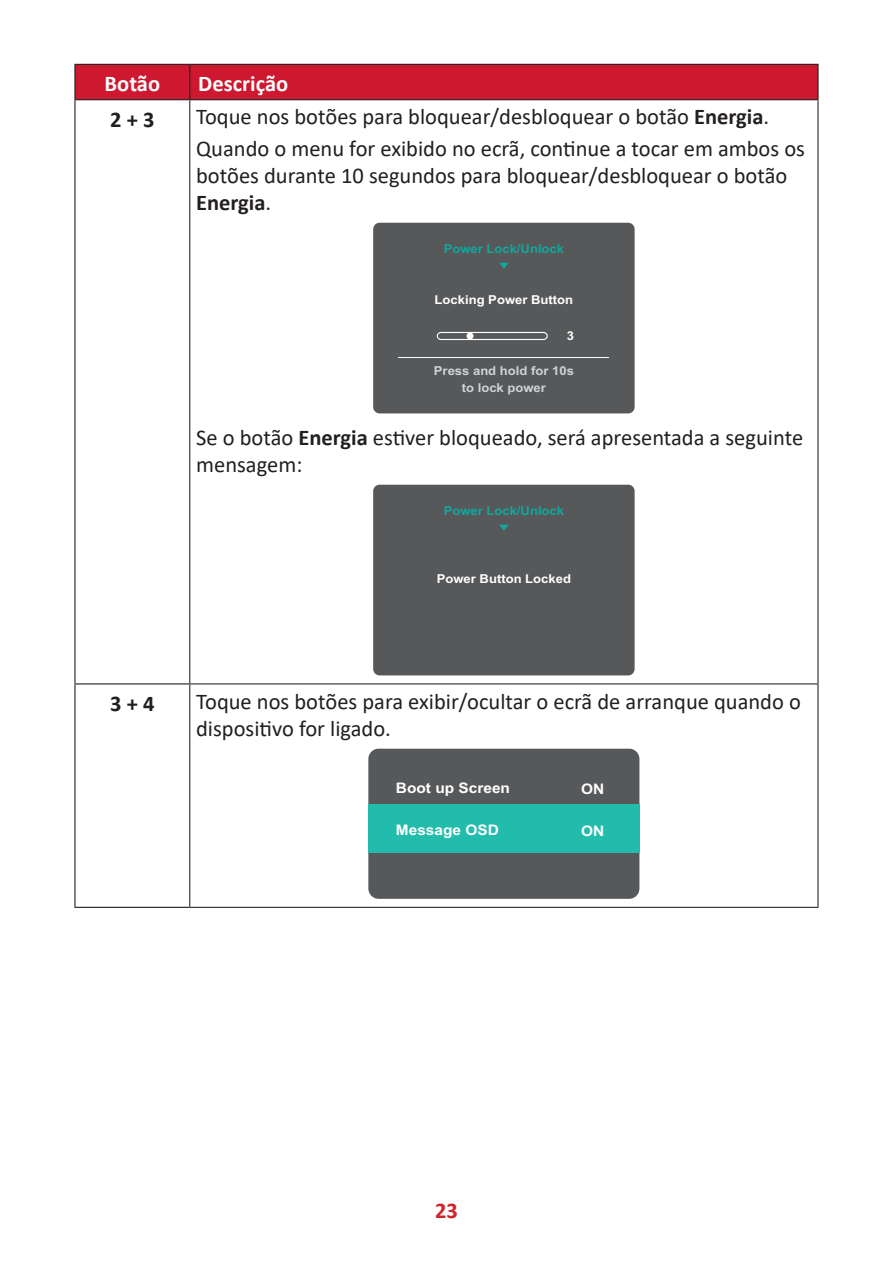
<style>
.page{position:relative;width:893px;height:1263px;background:#fff}
.page>*{position:absolute;margin:0;border:0;box-sizing:border-box;transform-origin:0 0}
.t1{font:22.5px/27px "Calibri";color:#231f20}
.t2{font:700 22.5px "Calibri";color:#fff}
.t3{font:700 22.5px "Calibri";color:#231f20}
.t4{font:700 22.5px "Calibri";color:#d1232a}
.t5{font:700 14.55px "Arial";color:#fff;scale:1.06 1}
.t6{font:700 12.3px "Arial";color:#fff;scale:1.06 1}
.t7{font:700 12.3px "Arial";color:#12a79d;scale:1.06 1}
.t8{font:700 12.3px/17px "Arial";color:#d1d2d4;text-align:center;scale:1.06 1}
.s1{font-weight:700}
</style>
<div class="page">
<div style="left:76px;top:65px;width:741px;height:34px;background:#ce182f"></div>
<hr style="left:189px;top:100px;width:1px;height:583px;background:#231f20">
<hr style="left:817px;top:100px;width:1px;height:583px;background:#231f20">
<hr style="left:189px;top:683px;width:629px;height:1px;background:#231f20">
<hr style="left:189px;top:684px;width:1px;height:223px;background:#231f20">
<hr style="left:817px;top:684px;width:1px;height:223px;background:#231f20">
<hr style="left:189px;top:907px;width:629px;height:1px;background:#231f20">
<hr style="left:190px;top:64px;width:629px;height:1px;background:#231f20">
<hr style="left:817px;top:65px;width:2px;height:34px;background:#231f20">
<hr style="left:74px;top:99px;width:116px;height:1px;background:#231f20">
<hr style="left:190px;top:99px;width:629px;height:1px;background:#231f20">
<hr style="left:74px;top:64px;width:116px;height:1px;background:#231f20">
<hr style="left:74px;top:65px;width:2px;height:34px;background:#231f20">
<hr style="left:189px;top:65px;width:1px;height:34px;background:#231f20">
<hr style="left:74px;top:684px;width:2px;height:223px;background:#231f20">
<hr style="left:74px;top:907px;width:115px;height:1px;background:#231f20">
<hr style="left:74px;top:100px;width:2px;height:583px;background:#231f20">
<hr style="left:74px;top:683px;width:115px;height:1px;background:#231f20">
<div style="left:373px;top:223px;width:262px;height:190px;background:#57585a;border-radius:6px"></div>
<hr style="left:398px;top:357px;width:211px;height:1px;background:#fff">
<div style="left:437px;top:332px;width:111px;height:8px;border:1px solid #fff;border-radius:4px"></div>
<div style="left:466px;top:332px;width:8px;height:7px;background:#fff;border-radius:50%"></div>
<svg style="left:499px;top:263px;width:10px;height:6px"></svg>
<div style="left:373px;top:485px;width:262px;height:190px;background:#57585a;border-radius:6px"></div>
<svg style="left:499px;top:525px;width:10px;height:6px"></svg>
<div style="left:368px;top:749px;width:271px;height:150px;background:#57585a;border-radius:10px"></div>
<div style="left:368px;top:804px;width:271px;height:49px;background:#22bcac"></div>
<p class="t2" style="left:105px;top:68px;width:57px">Botão</p>
<p class="t2" style="left:198px;top:68px;width:91px">Descrição</p>
<p class="t3" style="left:110px;top:103px;width:46px">2 + 3</p>
<p class="t1" style="left:196px;top:101px;width:610px;line-height:31.2px">Toque nos botões para bloquear/desbloquear o botão <span class="s1">Energia</span>.<br>Quando o menu for exibido no ecrã, continue a tocar em ambos os</p>
<p class="t1" style="left:196px;top:161px;width:593px">botões durante 10 segundos para bloquear/desbloquear o botão<br><span class="s1">Energia</span>.</p>
<p class="t7" style="left:444px;top:240px;width:115px">Power Lock/Unlock</p>
<p class="t6" style="left:435px;top:291px;width:132px">Locking Power Button</p>
<p class="t6" style="left:567px;top:327px;width:8px">3</p>
<p class="t8" style="left:434px;top:363px;width:134px">Press and hold for 10s to lock power</p>
<p class="t1" style="left:196px;top:423px;width:608px">Se o botão <span class="s1">Energia</span> estiver bloqueado, será apresentada a seguinte mensagem:</p>
<p class="t7" style="left:444px;top:501px;width:115px">Power Lock/Unlock</p>
<p class="t6" style="left:437px;top:569px;width:128px">Power Button Locked</p>
<p class="t3" style="left:110px;top:687px;width:46px">3 + 4</p>
<p class="t1" style="left:196px;top:687px;width:606px">Toque nos botões para exibir/ocultar o ecrã de arranque quando o dispositivo for ligado.</p>
<p class="t5" style="left:396px;top:777px;width:109px">Boot up Screen</p>
<p class="t5" style="left:396px;top:819px;width:99px">Message OSD</p>
<p class="t5" style="left:581px;top:778px;width:23px">ON</p>
<p class="t5" style="left:581px;top:821px;width:23px">ON</p>
<p class="t4" style="left:435px;top:1194px;width:24px">23</p>
</div>
